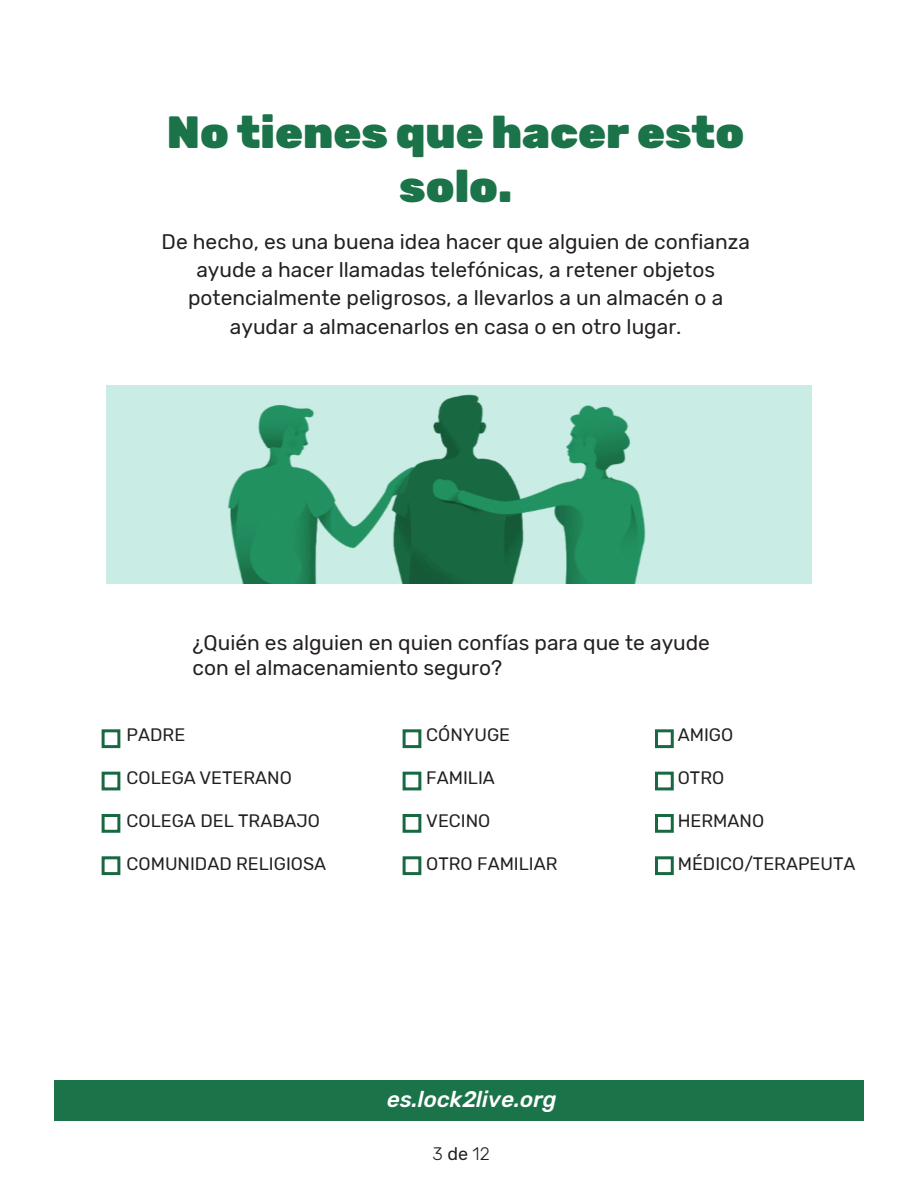
<style>
.page{position:relative;width:918px;height:1188px;background:#fff}
.page>*{position:absolute;margin:0;border:0;box-sizing:border-box;transform-origin:0 0}
.t1{font:900 45px/54px "Rubik";color:#1b7349;text-align:center}
.t2{font:italic 500 22.5px "Rubik";color:#fff}
.t3{font:21px/28.2px "Rubik";color:#231f20;text-align:center}
.t4{font:18px "Rubik";color:#231f20}
.t5{font:300 18px "Rubik";color:#231f20}
.s1{font-weight:400}
</style>
<div class="page">
<img style="left:106px;top:385px;width:706px;height:199px">
<div style="left:102px;top:729px;width:18px;height:19px;border:3px solid #186841"></div>
<div style="left:403px;top:729px;width:18px;height:19px;border:3px solid #186841"></div>
<div style="left:655px;top:729px;width:19px;height:19px;border:3px solid #186841"></div>
<div style="left:102px;top:772px;width:18px;height:18px;border:3px solid #186841"></div>
<div style="left:403px;top:772px;width:18px;height:18px;border:3px solid #186841"></div>
<div style="left:655px;top:772px;width:19px;height:18px;border:3px solid #186841"></div>
<div style="left:102px;top:814px;width:18px;height:19px;border:3px solid #186841"></div>
<div style="left:403px;top:814px;width:18px;height:19px;border:3px solid #186841"></div>
<div style="left:655px;top:814px;width:19px;height:19px;border:3px solid #186841"></div>
<div style="left:102px;top:856px;width:18px;height:19px;border:3px solid #186841"></div>
<div style="left:403px;top:856px;width:18px;height:19px;border:3px solid #186841"></div>
<div style="left:655px;top:856px;width:19px;height:19px;border:3px solid #186841"></div>
<div style="left:54px;top:1080px;width:810px;height:41px;background:#1b7349"></div>
<p class="t1" style="left:167px;top:107px;width:579px">No tienes que hacer esto solo.</p>
<p class="t3" style="left:162px;top:228px;width:590px">De hecho, es una buena idea hacer que alguien de confianza ayude a hacer llamadas telefónicas, a retener objetos potencialmente peligrosos, a llevarlos a un almacén o a ayudar a almacenarlos en casa o en otro lugar.</p>
<p class="t3" style="left:193px;top:631px;width:519px;line-height:25.2px;text-align:left">¿Quién es alguien en quien confías para que te ayude con el almacenamiento seguro?</p>
<p class="t4" style="left:127px;top:724px;width:60px">PADRE</p>
<p class="t4" style="left:127px;top:768px;width:167px">COLEGA VETERANO</p>
<p class="t4" style="left:127px;top:810px;width:195px">COLEGA DEL TRABAJO</p>
<p class="t4" style="left:127px;top:854px;width:201px">COMUNIDAD RELIGIOSA</p>
<p class="t4" style="left:426px;top:724px;width:85px">CÓNYUGE</p>
<p class="t4" style="left:426px;top:768px;width:70px">FAMILIA</p>
<p class="t4" style="left:426px;top:810px;width:66px">VECINO</p>
<p class="t4" style="left:426px;top:854px;width:133px">OTRO FAMILIAR</p>
<p class="t2" style="left:387px;top:1087px;width:171px">es.lock2live.org</p>
<p class="t5" style="left:433px;top:1144px;width:59px">3 <span class="s1">de</span> 12</p>
<p class="t4" style="left:678px;top:724px;width:57px">AMIGO</p>
<p class="t4" style="left:678px;top:768px;width:48px">OTRO</p>
<p class="t4" style="left:678px;top:811px;width:88px">HERMANO</p>
<p class="t4" style="left:678px;top:854px;width:179px">MÉDICO/TERAPEUTA</p>
</div>
